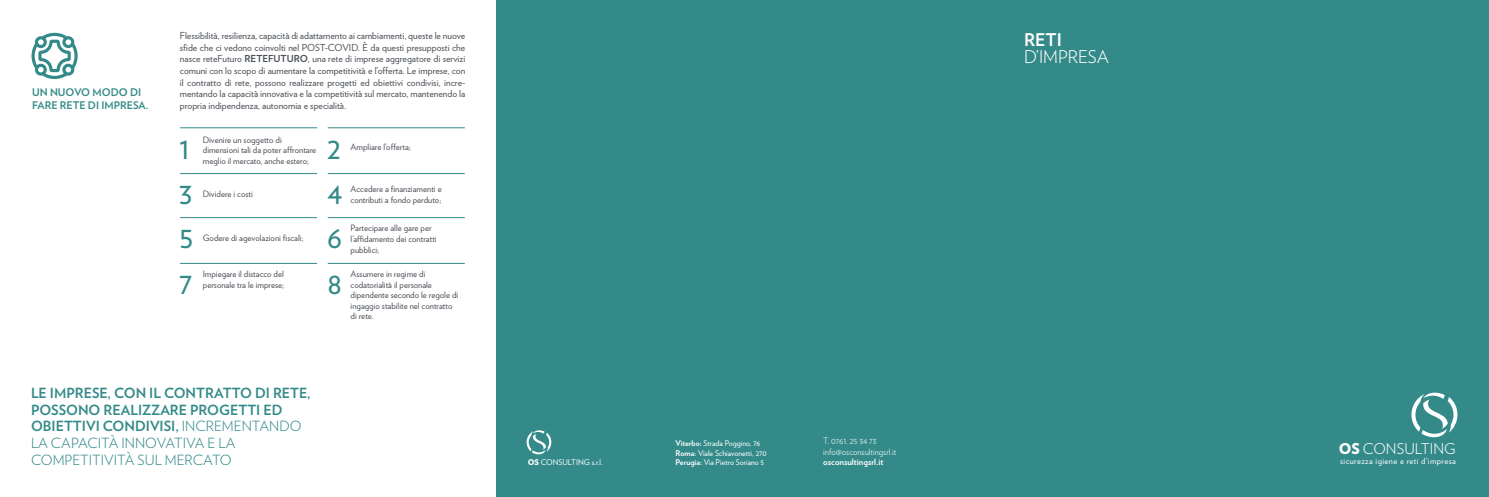
<style>
.page{position:relative;width:1489px;height:497px;background:#fff}
.page>*{position:absolute;margin:0;border:0;box-sizing:border-box;transform-origin:0 0}
.t1{font:31.5px "Verlag";color:#338a89}
.t2{font:300 17.5px "Verlag";color:#fff}
.t3{font:700 17.5px "Verlag";color:#fff}
.t4{font:300 14.79px "Verlag";color:#fff}
.t5{font:700 14px/16.8px "Verlag";color:#338a89}
.t6{font:700 10.5px/12.6px "Verlag";color:#338a89}
.t7{font:9.62px/11.5px "Verlag";color:#4b5157;text-align:justify}
.t8{font:8.75px/10.5px "Verlag";color:#4b5157}
.t9{font:300 8.75px/10.5px "Verlag";color:#fff}
.t10{font:700 8.75px "Verlag";color:#fff}
.t11{font:8.49px "Verlag";letter-spacing:.05em;color:#fff}
.t12{font:7.88px/9.5px "Verlag";color:#fff}
.s1{font-weight:700}
.s2{font-weight:300}
.s3{font-weight:900}
</style>
<div class="page">
<div style="left:496px;top:0;width:992px;height:496px;background:#338a89"></div>
<svg style="left:1411px;top:392px;width:46px;height:44px"></svg>
<svg style="left:526px;top:430px;width:25px;height:23px"></svg>
<svg style="left:32px;top:33px;width:46px;height:46px"></svg>
<hr style="left:180px;top:127px;width:137px;height:1px;background:#338a89">
<hr style="left:180px;top:217px;width:137px;height:1px;background:#338a89">
<hr style="left:180px;top:173px;width:137px;height:1px;background:#338a89">
<hr style="left:180px;top:262px;width:137px;height:1px;background:#338a89">
<hr style="left:328px;top:127px;width:137px;height:1px;background:#338a89">
<hr style="left:328px;top:217px;width:137px;height:1px;background:#338a89">
<hr style="left:328px;top:173px;width:137px;height:1px;background:#338a89">
<hr style="left:328px;top:262px;width:137px;height:1px;background:#338a89">
<p class="t6" style="left:32px;top:85px;width:118px">UN NUOVO MODO DI<br>FARE RETE DI IMPRESA.</p>
<p class="t7" style="left:180px;top:29px;width:287px">Flessibilità, resilienza, capacità di adattamento ai cambiamenti, queste le nuove sfide che ci vedono coinvolti nel POST-COVID. È da questi presupposti che nasce reteFuturo <span class="s1">RETEFUTURO</span>, una rete di imprese aggregatore di servizi comuni con lo scopo di aumentare la competitività e l’offerta. Le imprese, con il contratto di rete, possono realizzare progetti ed obiettivi condivisi, incre&shy;mentando la capacità innovativa e la competitività sul mercato, mantenendo la propria indipendenza, autonomia e specialità.</p>
<h1 class="t1" style="left:179px;top:123px;width:12px">1</h1>
<p class="t8" style="left:203px;top:134px;width:115px">Divenire un soggetto di dimensioni tali da poter affrontare meglio il mercato, anche estero;</p>
<h1 class="t1" style="left:327px;top:123px;width:15px">2</h1>
<p class="t8" style="left:350px;top:141px;width:62px">Ampliare l’offerta;</p>
<h1 class="t1" style="left:179px;top:169px;width:15px">3</h1>
<p class="t8" style="left:203px;top:188px;width:51px">Dividere i costi</p>
<h1 class="t1" style="left:327px;top:169px;width:17px">4</h1>
<p class="t8" style="left:350px;top:183px;width:93px">Accedere a finanziamenti e contributi a fondo perduto;</p>
<h1 class="t1" style="left:179px;top:213px;width:16px">5</h1>
<p class="t8" style="left:203px;top:232px;width:102px">Godere di agevolazioni fiscali;</p>
<h1 class="t1" style="left:327px;top:213px;width:17px">6</h1>
<p class="t8" style="left:350px;top:222px;width:88px">Partecipare alle gare per l’affidamento dei contratti pubblici;</p>
<h1 class="t1" style="left:179px;top:259px;width:15px">7</h1>
<p class="t8" style="left:203px;top:268px;width:83px">Impiegare il distacco del personale tra le imprese;</p>
<h1 class="t1" style="left:327px;top:259px;width:17px">8</h1>
<p class="t8" style="left:350px;top:268px;width:109px">Assumere in regime di codatorialità il personale dipendente secondo le regole di ingaggio stabilite nel contratto di rete.</p>
<h3 class="t5" style="left:31px;top:383px;width:281px">LE IMPRESE, CON IL CONTRATTO DI RETE,<br>POSSONO REALIZZARE PROGETTI ED<br>OBIETTIVI CONDIVISI, <span class="s2">INCREMENTANDO<br>LA CAPACITÀ INNOVATIVA E LA<br>COMPETITIVITÀ SUL MERCATO</span></h3>
<h2 class="t3" style="left:1024px;top:25px;width:39px">RETI</h2>
<h2 class="t2" style="left:1024px;top:44px;width:86px">D’IMPRESA</h2>
<p class="t12" style="left:675px;top:437px;width:92px"><span class="s1">Viterbo:</span> Strada Poggino, 76<br><span class="s1">Roma:</span> Viale Schiavonetti, 270<br><span class="s1">Perugia:</span> Via Pietro Soriano 5</p>
<p class="t9" style="left:823px;top:435px;width:74px">T. 0761. 25 34 73 info@osconsultingsrl.it</p>
<h3 class="t4" style="left:1338px;top:437px;width:118px"><span class="s3">OS</span> CONSULTING</h3>
<p class="t12" style="left:528px;top:456px;width:77px"><span class="s3">OS</span> CONSULTING s.r.l.</p>
<p class="t11" style="left:1339px;top:454px;width:117px">sicurezza igiene e reti d’impresa</p>
<p class="t10" style="left:823px;top:455px;width:62px">osconsultingsrl.it</p>
</div>
